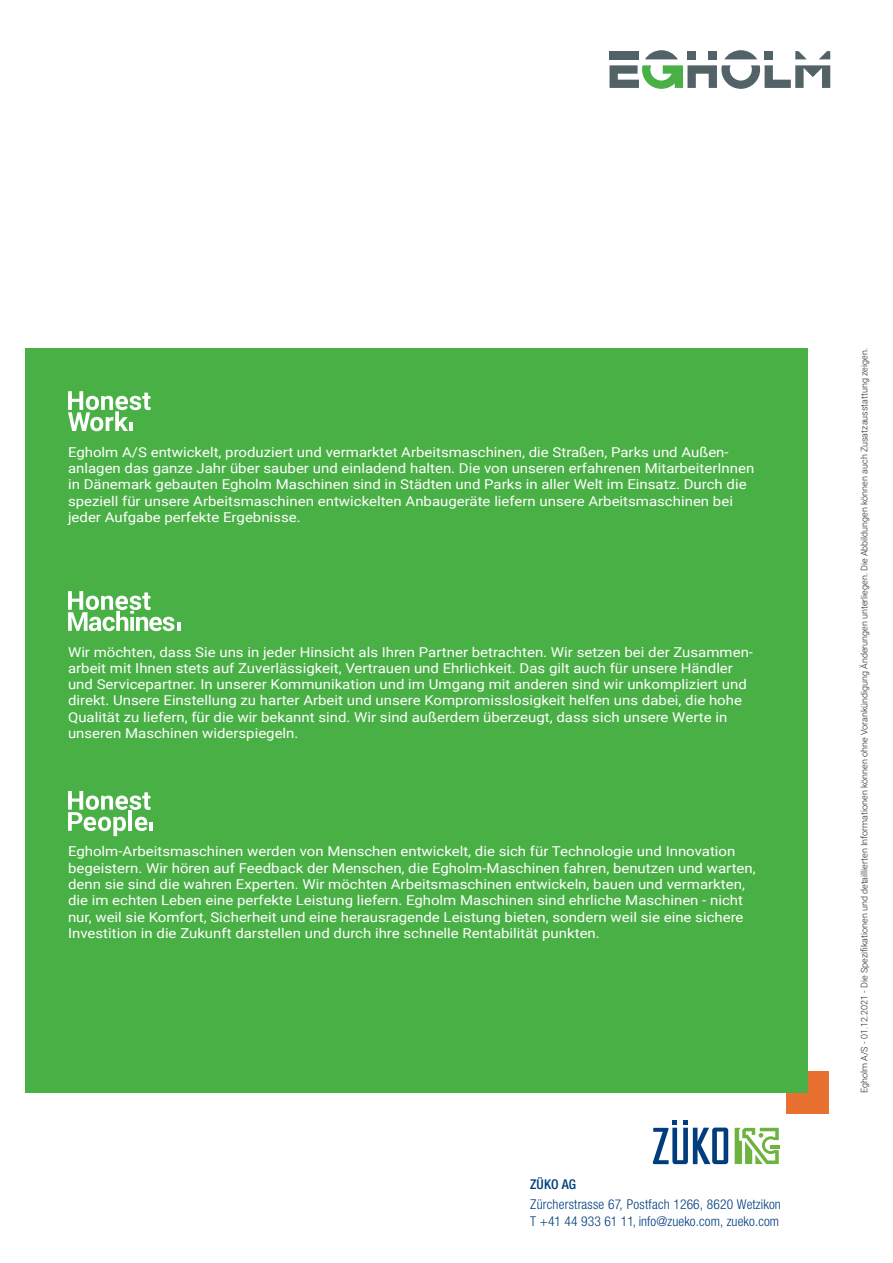
<style>
.page{position:relative;width:893px;height:1263px;background:#fff}
.page>*{position:absolute;margin:0;border:0;box-sizing:border-box;transform-origin:0 0}
.t1{font:13.65px/16.4px "Roboto";color:#fff;scale:1.1 1}
.t2{font:300 condensed 13.5px/16.2px "Helvetica Neue LT Std";letter-spacing:.01em;color:#013d7d}
.t3{font:500 condensed 13.5px "Helvetica Neue LT Std";letter-spacing:.01em;color:#013d7d}
.t4{font:300 9px "Roboto";color:#231f20}
</style>
<div class="page">
<div style="left:787px;top:1071px;width:42px;height:43px;background:#e87132"></div>
<div style="left:26px;top:349px;width:782px;height:744px;background:#49b045"></div>
<svg style="left:68px;top:791px;width:85px;height:45px"></svg>
<svg style="left:68px;top:591px;width:113px;height:40px"></svg>
<svg style="left:68px;top:391px;width:83px;height:40px"></svg>
<svg style="left:819px;top:51px;width:11px;height:8px"></svg>
<svg style="left:795px;top:51px;width:12px;height:8px"></svg>
<div style="left:765px;top:51px;width:8px;height:8px;background:#526267"></div>
<svg style="left:724px;top:50px;width:33px;height:9px"></svg>
<div style="left:709px;top:51px;width:8px;height:8px;background:#526267"></div>
<div style="left:687px;top:51px;width:9px;height:8px;background:#526267"></div>
<svg style="left:645px;top:50px;width:33px;height:9px"></svg>
<svg style="left:609px;top:65px;width:221px;height:24px"></svg>
<div style="left:609px;top:51px;width:30px;height:8px;background:#526267"></div>
<svg style="left:653px;top:1120px;width:75px;height:44px"></svg>
<svg style="left:735px;top:1128px;width:45px;height:36px"></svg>
<p class="t1" style="left:68px;top:443px;width:625px">Egholm A/S entwickelt, produziert und vermarktet Arbeitsmaschinen, die Straßen, Parks und Außen&shy;anlagen das ganze Jahr über sauber und einladend halten. Die von unseren erfahrenen MitarbeiterInnen in Dänemark gebauten Egholm Maschinen sind in Städten und Parks in aller Welt im Einsatz. Durch die speziell für unsere Arbeitsmaschinen entwickelten Anbaugeräte liefern unsere Arbeitsmaschinen bei jeder Aufgabe perfekte Ergebnisse.</p>
<p class="t1" style="left:68px;top:643px;width:624px">Wir möchten, dass Sie uns in jeder Hinsicht als Ihren Partner betrachten. Wir setzen bei der Zusammen&shy;arbeit mit Ihnen stets auf Zuverlässigkeit, Vertrauen und Ehrlichkeit. Das gilt auch für unsere Händler und Servicepartner. In unserer Kommunikation und im Umgang mit anderen sind wir unkompliziert und direkt. Unsere Einstellung zu harter Arbeit und unsere Kompromisslosigkeit helfen uns dabei, die hohe Qualität zu liefern, für die wir bekannt sind. Wir sind außerdem überzeugt, dass sich unsere Werte in unseren Maschinen widerspiegeln.</p>
<p class="t1" style="left:68px;top:843px;width:627px">Egholm-Arbeitsmaschinen werden von Menschen entwickelt, die sich für Technologie und Innovation begeistern. Wir hören auf Feedback der Menschen, die Egholm-Maschinen fahren, benutzen und warten, denn sie sind die wahren Experten. Wir möchten Arbeitsmaschinen entwickeln, bauen und vermarkten, die im echten Leben eine perfekte Leistung liefern. Egholm Maschinen sind ehrliche Maschinen - nicht nur, weil sie Komfort, Sicherheit und eine herausragende Leistung bieten, sondern weil sie eine sichere Investition in die Zukunft darstellen und durch ihre schnelle Rentabilität punkten.</p>
<p class="t3" style="left:530px;top:1176px;width:47px">ZÜKO AG</p>
<p class="t2" style="left:530px;top:1196px;width:252px">Zürcherstrasse 67, Postfach 1266, 8620 Wetzikon<br>T +41 44 933 61 11, info@zueko.com, zueko.com</p>
<p class="t4" style="left:858px;top:1093px;width:746px;rotate:-90deg">Egholm A/S - 01.12.2021 - Die Spezifikationen und detaillierten Informationen können ohne Vorankündigung Änderungen unterliegen. Die Abbildungen können auch Zusatzausstattung zeigen.</p>
</div>
